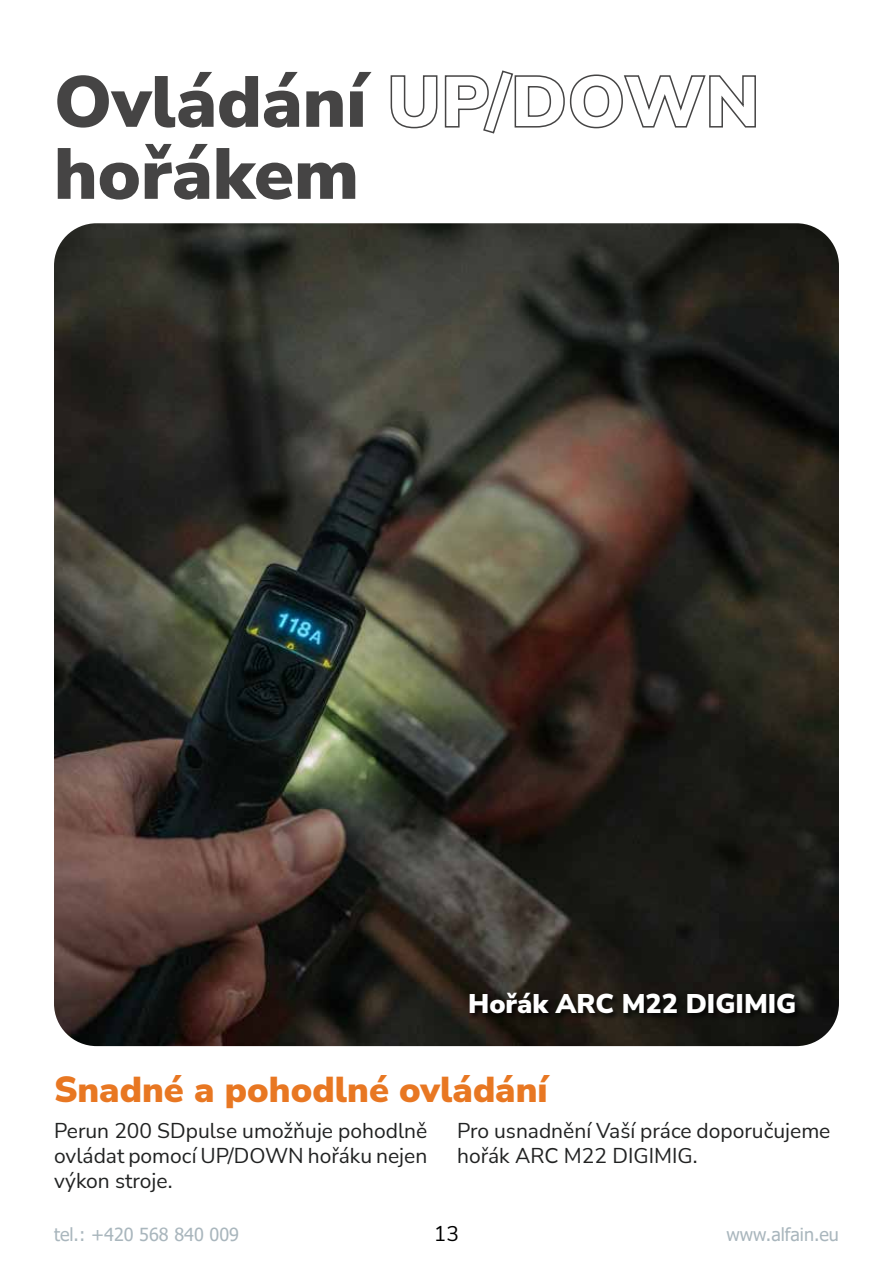
<style>
.page{position:relative;width:893px;height:1263px;background:#fff}
.page>*{position:absolute;margin:0;border:0;box-sizing:border-box;transform-origin:0 0}
.t1{font:900 72px/72px "Nunito Sans";color:#454444}
.t2{font:900 36px "Nunito Sans";color:#e87722}
.t3{font:900 27px "Nunito Sans";color:#fff}
.t4{font:21px/25.2px "Nunito Sans";color:#212222;text-align:justify}
.t5{font:21px "Nunito Sans";color:#000}
.t6{font:18px "Tahoma";color:#a9b6bd}
</style>
<div class="page">
<img style="left:54px;top:223px;width:785px;height:823px">
<div style="left:469px;top:992px;width:333px;height:29px;background:#000;opacity:.75"></div>
<h1 class="t1" style="left:54px;top:63px;width:707px">Ovládání UP/DOWN hořákem</h1>
<p class="t3" style="left:468px;top:985px;width:330px">Hořák ARC M22 DIGIMIG</p>
<h2 class="t2" style="left:54px;top:1063px;width:495px">Snadné a pohodlné ovládání</h2>
<p class="t4" style="left:54px;top:1117px;width:375px">Perun 200 SDpulse umožňuje pohodlně ovládat pomocí UP/DOWN hořáku nejen výkon stroje.</p>
<p class="t4" style="left:457px;top:1117px;width:375px">Pro usnadnění Vaší práce doporučujeme hořák ARC M22 DIGIMIG.</p>
<p class="t6" style="left:54px;top:1222px;width:187px">tel.: +420 568 840 009</p>
<p class="t5" style="left:434px;top:1219px;width:27px">13</p>
<p class="t6" style="left:726px;top:1222px;width:114px">www.alfain.eu</p>
</div>
